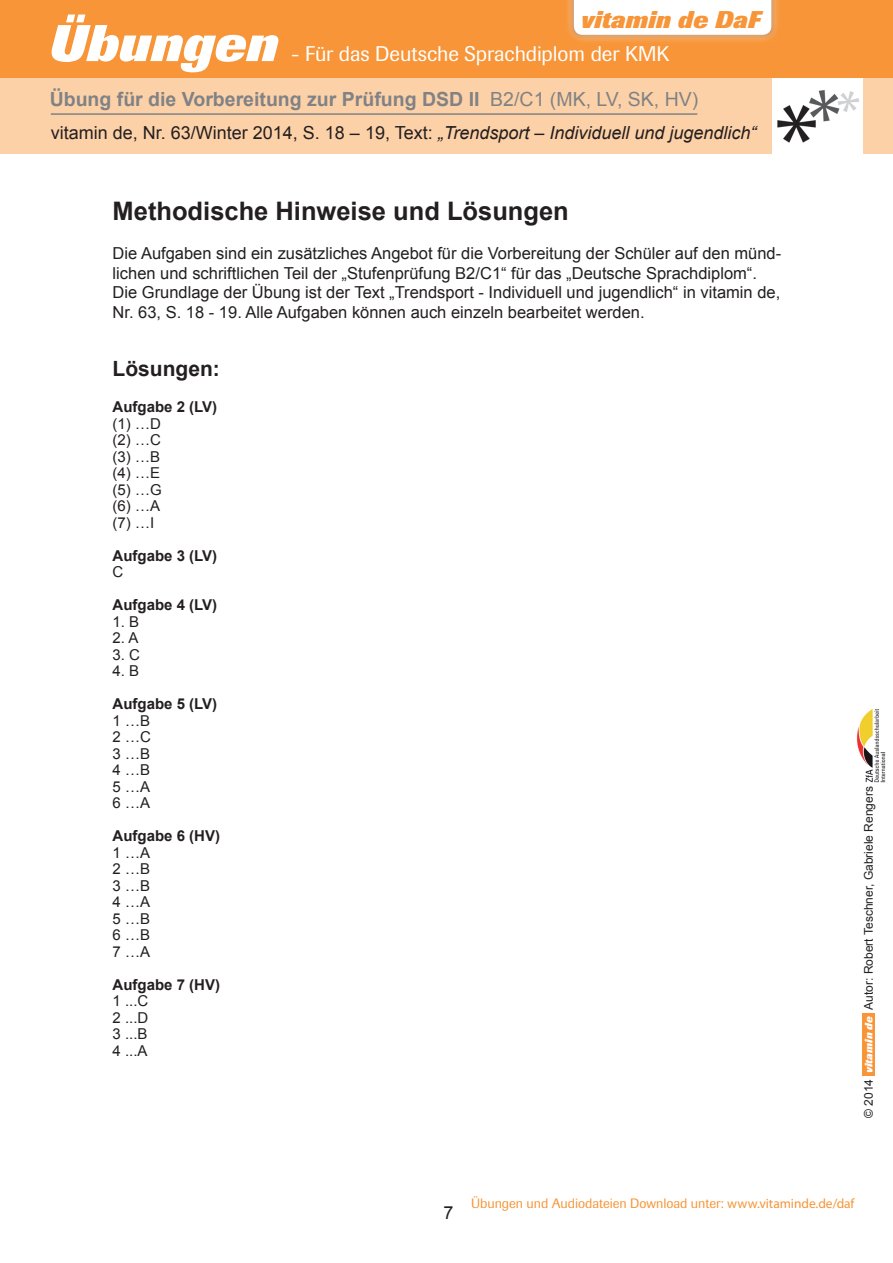
<style>
.page{position:relative;width:893px;height:1263px;background:#fff}
.page>*{position:absolute;margin:0;border:0;box-sizing:border-box;transform-origin:0 0}
.t1{font:italic 800 51px "Imago";color:#fff}
.t2{font:700 25.5px "Arial";color:#231f20}
.t3{font:italic 800 24px "Imago";letter-spacing:.005em;color:#f79538}
.t4{font:21px "Imago";letter-spacing:-.005em;color:#fff}
.t5{font:700 21px "Arial";color:#231f20}
.t6{font:700 19.5px "Arial";color:#808285}
.t7{font:18px "Arial";color:#231f20}
.t8{font:16.5px/19.5px "Arial";color:#231f20}
.t9{font:15px/16.5px "Arial";color:#231f20;text-align:justify}
.t10{font:700 15px "Arial";color:#231f20}
.t11{font:13.5px "Imago";letter-spacing:-.005em;color:#f79538}
.t12{font:12px "Arial";color:#231f20}
.t13{font:italic 800 10.5px "Imago";color:#fff}
.s1{font-weight:400}
.s2{font-style:italic}
.s3{font-family:"Myriad Pro"}
</style>
<div class="page">
<div style="left:862px;top:1013px;width:13px;height:63px;background:#f79538"></div>
<div style="left:0;top:77px;width:771px;height:76px;background:#fdd1a7"></div>
<div style="left:863px;top:77px;width:30px;height:76px;background:#fdd1a7"></div>
<div style="left:0;top:0;width:893px;height:78px;background:#f79538"></div>
<div style="left:564px;top:0;width:217px;height:44px;background:#fff;opacity:.65"></div>
<div style="left:574px;top:0;width:197px;height:35px;background:#fff"></div>
<hr style="left:51px;top:113px;width:646px;height:2px;background:#808285">
<img style="left:777px;top:90px;width:82px;height:53px">
<img style="left:856px;top:709px;width:30px;height:73px">
<h3 class="t3" style="left:581px;top:6px;width:181px">vitamin de DaF</h3>
<h1 class="t1" style="left:49px;top:14px;width:231px">Übungen</h1>
<p class="t4" style="left:291px;top:42px;width:380px">- Für das Deutsche Sprachdiplom der KMK</p>
<p class="t6" style="left:50px;top:86px;width:650px">Übung für die Vorbereitung zur Prüfung DSD II <span class="s1">B2/C1 (MK, LV, SK, HV)</span></p>
<p class="t7" style="left:51px;top:121px;width:707px">vitamin de, Nr. 63/Winter 2014, S. 18 – 19, Text: <span class="s2">„Trendsport</span> – <span class="s2">Individuell und jugendlich“</span></p>
<h2 class="t2" style="left:113px;top:194px;width:458px">Methodische Hinweise und Lösungen</h2>
<p class="t8" style="left:113px;top:244px;width:670px">Die Aufgaben sind ein zusätzliches Angebot für die Vorbereitung der Schüler auf den münd&shy;lichen und schriftlichen Teil der „Stufenprüfung B2/C1“ für das „Deutsche Sprachdiplom“.<br>Die Grundlage der Übung ist der Text „Trendsport - Individuell und jugendlich“ in vitamin de, Nr. 63, S. 18 - 19. Alle Aufgaben können auch einzeln bearbeitet werden.</p>
<p class="t5" style="left:113px;top:355px;width:109px">Lösungen:</p>
<p class="t10" style="left:113px;top:397px;width:106px">Aufgabe 2 (LV)</p>
<p class="t9" style="left:113px;top:415px;width:51px">(1) …D (2) …C (3) …B (4) …E (5) …G (6) …A (7) …I</p>
<p class="t10" style="left:113px;top:545px;width:106px">Aufgabe 3 (LV)</p>
<p class="t9" style="left:113px;top:564px;width:12px">C</p>
<p class="t10" style="left:113px;top:595px;width:106px">Aufgabe 4 (LV)</p>
<p class="t9" style="left:113px;top:613px;width:28px">1. B</p>
<p class="t9" style="left:113px;top:630px;width:27px">2. A</p>
<p class="t9" style="left:113px;top:646px;width:29px">3. C</p>
<p class="t9" style="left:113px;top:663px;width:28px">4. B</p>
<p class="t10" style="left:113px;top:694px;width:106px">Aufgabe 5 (LV)</p>
<p class="t9" style="left:113px;top:712px;width:40px">1 …B 2 …C 3 …B 4 …B 5 …A 6 …A</p>
<p class="t10" style="left:113px;top:826px;width:109px">Aufgabe 6 (HV)</p>
<p class="t9" style="left:113px;top:844px;width:39px">1 …A 2 …B 3 …B 4 …A 5 …B 6 …B 7 …A</p>
<p class="t10" style="left:113px;top:974px;width:109px">Aufgabe 7 (HV)</p>
<p class="t9" style="left:113px;top:993px;width:37px">1 ...C 2 ...D 3 ...B 4 ...A</p>
<p class="t12" style="left:861px;top:1009px;width:225px;rotate:-90deg">Autor: Robert Teschner, Gabriele Rengers</p>
<p class="t13" style="left:863px;top:1073px;width:59px;rotate:-90deg">vitamin de</p>
<p class="t12" style="left:861px;top:1118px;width:40px;rotate:-90deg">© 2014</p>
<p class="t7" style="left:444px;top:1200px;width:12px">7</p>
<p class="t11" style="left:471px;top:1195px;width:385px">Übungen und Audiodateien Download unter: <span class="s3">www.vitaminde.de/daf</span></p>
</div>
